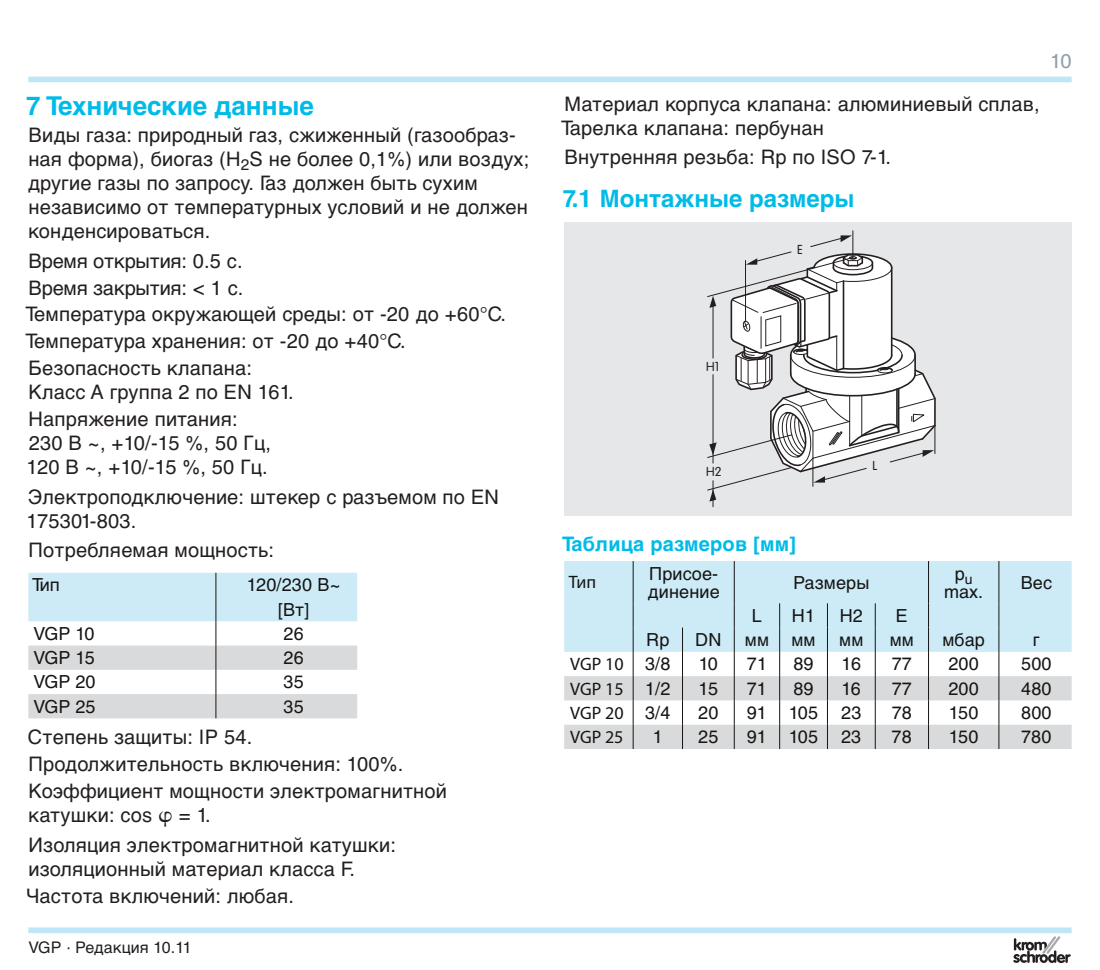
<style>
.page{position:relative;width:1100px;height:970px;background:#fff}
.page>*{position:absolute;margin:0;border:0;box-sizing:border-box;transform-origin:0 0}
.t1{font:700 26px "Helvetica Cyr";color:#00bbe7}
.t2{font:700 24px "Helvetica Cyr";color:#00bbe7}
.t3{font:20px/26.8px "Helvetica Cyr Upright";letter-spacing:.01em;color:#231f20}
.t4{font:700 20px "Helvetica Cyr";letter-spacing:.01em;color:#00bbe7}
.t5{font:20px "Helvetica Cyr Upright";color:#909da7}
.t6{font:18px/18px "Helvetica Cyr Upright";letter-spacing:.01em;color:#171514;text-align:center}
.t7{font:18px "Myriad Pro";color:#171514}
.t8{font:16px "Helvetica Cyr Upright";letter-spacing:.01em;color:#231f20}
.t9{font:300 12.8px "VAG Rounded Std";color:#231f20}
.s1{font-family:"Mathematical Pi One";font-size:24px}
.s2{font-family:"Helvetica Cyr Upright"}
</style>
<div class="page">
<div style="left:28px;top:77px;width:1043px;height:5px;background:#bee6f6"></div>
<div style="left:28px;top:927px;width:1043px;height:6px;background:#bee6f6"></div>
<svg style="left:1013px;top:936px;width:58px;height:26px"></svg>
<svg style="left:28px;top:572px;width:329px;height:146px"></svg>
<div style="left:564px;top:222px;width:507px;height:294px;background:#e5e7e9"></div>
<svg style="left:707px;top:231px;width:229px;height:275px"></svg>
<hr style="left:745px;top:260px;width:1px;height:61px;background:#231f20">
<div style="left:564px;top:561px;width:507px;height:42px;background:#ccebf6"></div>
<hr style="left:633px;top:561px;width:1px;height:42px;background:#171514">
<hr style="left:734px;top:561px;width:1px;height:42px;background:#171514">
<hr style="left:928px;top:561px;width:1px;height:42px;background:#171514">
<hr style="left:998px;top:561px;width:1px;height:42px;background:#171514">
<svg style="left:564px;top:603px;width:507px;height:146px"></svg>
<h1 class="t1" style="left:26px;top:91px;width:289px">7 Технические данные</h1>
<p class="t3" style="left:28px;top:123px;width:503px;line-height:24px">Виды газа: природный газ, сжиженный (газообраз&shy;ная форма), биогаз (H<sub>2</sub>S не более 0,1%) или воздух; другие газы по запросу. Газ должен быть сухим независимо от температурных условий и не должен конденсироваться.</p>
<p class="t3" style="left:25px;top:247px;width:482px">Время открытия: 0.5 с.<br>Время закрытия: &lt; 1 с.<br>Температура окружающей среды: от -20 до +60°C.<br>Температура хранения: от -20 до +40°C.<br>Безопасность клапана:</p>
<p class="t3" style="left:29px;top:379px;width:266px">Класс А группа 2 по EN 161.<br>Напряжение питания:</p>
<p class="t3" style="left:27px;top:431px;width:246px;line-height:24px">230 В ~, +10/-15 %, 50 Гц,<br>120 В ~, +10/-15 %, 50 Гц.</p>
<p class="t3" style="left:27px;top:485px;width:474px;line-height:24px">Электроподключение: штекер с разъемом по EN<br>175301-803.</p>
<p class="t3" style="left:29px;top:537px;width:247px">Потребляемая мощность:</p>
<p class="t6" style="left:32px;top:576px;width:29px">Тип</p>
<p class="t6" style="left:247px;top:573px;width:95px;line-height:24.2px">120/230 В~ [Вт]</p>
<p class="t6" style="left:34px;top:624px;width:63px">VGP 10</p>
<p class="t6" style="left:284px;top:624px;width:22px">26</p>
<p class="t6" style="left:34px;top:649px;width:63px">VGP 15</p>
<p class="t6" style="left:284px;top:649px;width:22px">26</p>
<p class="t6" style="left:34px;top:673px;width:64px">VGP 20</p>
<p class="t6" style="left:284px;top:673px;width:22px">35</p>
<p class="t6" style="left:34px;top:697px;width:64px">VGP 25</p>
<p class="t6" style="left:284px;top:697px;width:22px">35</p>
<p class="t3" style="left:28px;top:724px;width:421px">Степень защиты: IP 54.<br>Продолжительность включения: 100%.<br>Коэффициент мощности электромагнитной</p>
<p class="t3" style="left:28px;top:800px;width:369px;line-height:29.6px">катушки: cos <span class="s1">w</span> = 1.<br>Изоляция электромагнитной катушки:</p>
<p class="t3" style="left:26px;top:855px;width:330px">изоляционный материал класса F.<br>Частота включений: любая.</p>
<p class="t8" style="left:28px;top:938px;width:165px">VGP · Редакция 10.11</p>
<p class="t3" style="left:561px;top:92px;width:480px;line-height:24px">Материал корпуса клапана: алюминиевый сплав,<br>Тарелка клапана: пербунан</p>
<p class="t3" style="left:564px;top:144px;width:328px">Внутренняя резьба: Rp по ISO 7-1.</p>
<p class="t2" style="left:563px;top:184px;width:293px">7.1 Монтажные размеры</p>
<p class="t9" style="left:797px;top:242px;width:7px">E</p>
<p class="t5" style="left:1050px;top:50px;width:23px">10</p>
<p class="t9" style="left:706px;top:359px;width:15px">H1</p>
<p class="t9" style="left:706px;top:464px;width:17px">H2</p>
<p class="t9" style="left:872px;top:458px;width:6px">L</p>
<p class="t4" style="left:562px;top:533px;width:235px">Таблица размеров [мм]</p>
<p class="t7" style="left:569px;top:571px;width:29px">Тип</p>
<p class="t6" style="left:648px;top:564px;width:74px;text-align:left">Присое&shy;динение</p>
<p class="t6" style="left:793px;top:573px;width:78px">Размеры</p>
<p class="t6" style="left:944px;top:564px;width:41px">p<sub>u </sub>max.</p>
<p class="t6" style="left:1021px;top:573px;width:33px">Вес</p>
<p class="t6" style="left:752px;top:606px;width:12px">L</p>
<p class="t6" style="left:792px;top:606px;width:25px">H1</p>
<p class="t6" style="left:840px;top:606px;width:25px">H2</p>
<p class="t6" style="left:896px;top:606px;width:14px">E</p>
<p class="t6" style="left:646px;top:631px;width:25px">Rp</p>
<p class="t6" style="left:695px;top:631px;width:28px">DN</p>
<p class="t6" style="left:745px;top:631px;width:72px">мм мм</p>
<p class="t6" style="left:839px;top:631px;width:26px">мм</p>
<p class="t6" style="left:890px;top:631px;width:26px">мм</p>
<p class="t6" style="left:942px;top:631px;width:44px">мбар</p>
<p class="t6" style="left:1033px;top:631px;width:8px">г</p>
<p class="t7" style="left:570px;top:653px;width:102px">VGP 10 <span class="s2">3/8</span></p>
<p class="t6" style="left:699px;top:655px;width:21px">10</p>
<p class="t6" style="left:747px;top:655px;width:22px">71</p>
<p class="t6" style="left:793px;top:655px;width:22px">89</p>
<p class="t6" style="left:841px;top:655px;width:21px">16</p>
<p class="t6" style="left:892px;top:655px;width:22px">77</p>
<p class="t6" style="left:948px;top:655px;width:32px">200</p>
<p class="t6" style="left:1021px;top:655px;width:32px">500</p>
<p class="t7" style="left:570px;top:677px;width:102px">VGP 15 <span class="s2">1/2</span></p>
<p class="t6" style="left:698px;top:679px;width:21px">15</p>
<p class="t6" style="left:747px;top:679px;width:22px">71</p>
<p class="t6" style="left:793px;top:679px;width:22px">89</p>
<p class="t6" style="left:841px;top:679px;width:21px">16</p>
<p class="t6" style="left:892px;top:679px;width:22px">77</p>
<p class="t6" style="left:948px;top:679px;width:32px">200</p>
<p class="t6" style="left:1021px;top:679px;width:32px">480</p>
<p class="t7" style="left:570px;top:702px;width:102px">VGP 20 <span class="s2">3/4</span></p>
<p class="t6" style="left:698px;top:703px;width:22px">20</p>
<p class="t6" style="left:747px;top:703px;width:73px">91 105</p>
<p class="t6" style="left:841px;top:703px;width:22px">23</p>
<p class="t6" style="left:892px;top:703px;width:22px">78</p>
<p class="t6" style="left:949px;top:703px;width:31px">150</p>
<p class="t6" style="left:1021px;top:703px;width:32px">800</p>
<p class="t7" style="left:570px;top:726px;width:55px">VGP 25</p>
<p class="t6" style="left:653px;top:728px;width:12px">1</p>
<p class="t6" style="left:698px;top:728px;width:22px">25</p>
<p class="t6" style="left:747px;top:728px;width:73px">91 105</p>
<p class="t6" style="left:841px;top:728px;width:22px">23</p>
<p class="t6" style="left:892px;top:728px;width:22px">78</p>
<p class="t6" style="left:949px;top:728px;width:31px">150</p>
<p class="t6" style="left:1021px;top:728px;width:32px">780</p>
</div>
